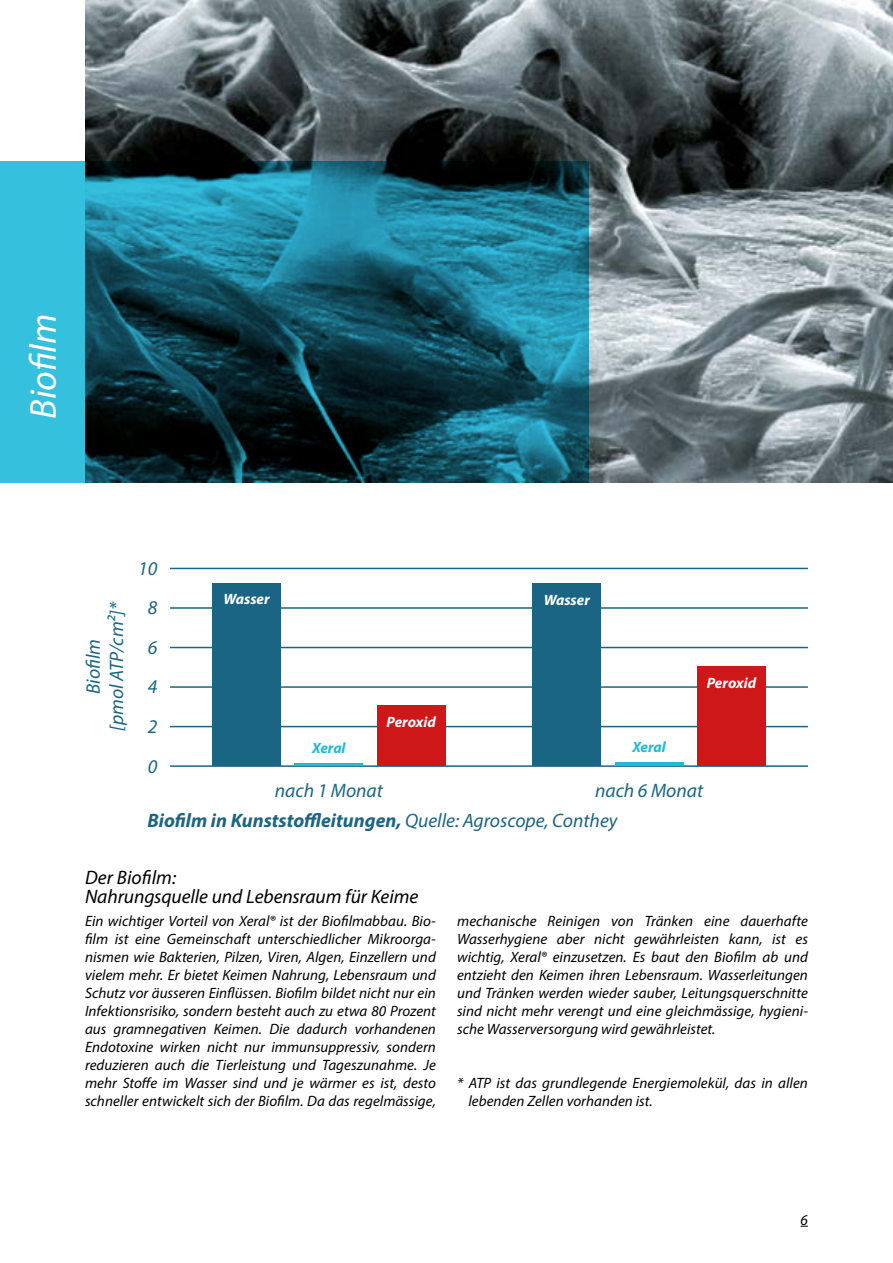
<style>
.page{position:relative;width:893px;height:1263px;background:#fff}
.page>*{position:absolute;margin:0;border:0;box-sizing:border-box;transform-origin:0 0}
.t1{font:italic 37.5px "Myriad Pro";color:#fff}
.t2{font:italic 19.5px/23.4px "Myriad Pro";color:#1a6583;text-align:center}
.t3{font:italic 19.5px/19.5px "Myriad Pro";letter-spacing:-.005em;color:#000}
.t4{font:italic 15px/18px "Myriad Pro";letter-spacing:.005em;color:#000;text-align:justify}
.t5{font:italic 700 15px "Myriad Pro";color:#fff}
.t6{font:italic 700 15px "Myriad Pro";letter-spacing:-.005em;color:#1fb9db}
.s1{font-weight:700}
</style>
<div class="page">
<img style="left:85px;top:0;width:808px;height:483px">
<svg style="left:0;top:161px;width:588px;height:322px;background:#196376"></svg>
<hr style="left:170px;top:765px;width:638px;height:2px;background:#1a6583">
<hr style="left:170px;top:726px;width:638px;height:1px;background:#1a6583">
<hr style="left:170px;top:686px;width:638px;height:2px;background:#1a6583">
<hr style="left:170px;top:647px;width:638px;height:1px;background:#1a6583">
<hr style="left:170px;top:607px;width:638px;height:2px;background:#1a6583">
<hr style="left:170px;top:568px;width:638px;height:1px;background:#1a6583">
<div style="left:213px;top:583px;width:68px;height:182px;background:#1a6583"></div>
<div style="left:533px;top:583px;width:68px;height:182px;background:#1a6583"></div>
<hr style="left:615px;top:762px;width:68px;height:3px;background:#1fb9db">
<div style="left:697px;top:666px;width:68px;height:99px;background:#cd1719"></div>
<hr style="left:295px;top:763px;width:68px;height:2px;background:#1fb9db">
<div style="left:377px;top:705px;width:68px;height:60px;background:#cd1719"></div>
<h1 class="t1" style="left:20px;top:419px;width:107px;rotate:-90deg">Biofilm</h1>
<h2 class="t2" style="left:81px;top:731px;width:131px;rotate:-90deg">Biofilm<br>[pmol ATP/cm2]*</h2>
<h2 class="t2" style="left:138px;top:556px;width:21px">10</h2>
<h2 class="t2" style="left:148px;top:596px;width:11px">8</h2>
<h2 class="t2" style="left:148px;top:635px;width:11px">6</h2>
<h2 class="t2" style="left:148px;top:675px;width:11px">4</h2>
<h2 class="t2" style="left:148px;top:714px;width:7px">2</h2>
<p class="t5" style="left:224px;top:589px;width:48px">Wasser</p>
<p class="t5" style="left:386px;top:712px;width:51px">Peroxid</p>
<p class="t5" style="left:544px;top:590px;width:48px">Wasser</p>
<p class="t5" style="left:707px;top:673px;width:51px">Peroxid</p>
<p class="t6" style="left:312px;top:738px;width:35px">Xeral</p>
<p class="t6" style="left:632px;top:737px;width:35px">Xeral</p>
<h2 class="t2" style="left:275px;top:778px;width:110px">nach 1 Monat</h2>
<h2 class="t2" style="left:148px;top:755px;width:11px">0</h2>
<h2 class="t2" style="left:148px;top:775px;width:557px;line-height:30px;text-align:left;text-indent:448px">nach 6 Monat<br><span class="s1">Biofilm in Kunststoffleitungen,</span> Quelle: Agroscope, Conthey</h2>
<h2 class="t3" style="left:85px;top:867px;width:335px">Der Biofilm:<br>Nahrungsquelle und Lebensraum für Keime</h2>
<p class="t4" style="left:85px;top:911px;width:352px">Ein wichtiger Vorteil von Xeral® ist der Biofilmabbau. Bio&shy;film ist eine Gemeinschaft unterschiedlicher Mikroorga&shy;nismen wie Bakterien, Pilzen, Viren, Algen, Einzellern und vielem mehr. Er bietet Keimen Nahrung, Lebensraum und Schutz vor äusseren Einflüssen. Biofilm bildet nicht nur ein Infektionsrisiko, sondern besteht auch zu etwa 80 Prozent aus gramnegativen Keimen. Die dadurch vorhandenen Endotoxine wirken nicht nur immunsuppressiv, sondern reduzieren auch die Tierleistung und Tageszunahme. Je mehr Stoffe im Wasser sind und je wärmer es ist, desto schneller entwickelt sich der Biofilm. Da das regelmässige,</p>
<p class="t4" style="left:457px;top:911px;width:352px">mechanische Reinigen von Tränken eine dauerhafte Wasserhygiene aber nicht gewährleisten kann, ist es wichtig, Xeral® einzusetzen. Es baut den Biofilm ab und entzieht den Keimen ihren Lebensraum. Wasserleitungen und Tränken werden wieder sauber, Leitungsquerschnitte sind nicht mehr verengt und eine gleichmässige, hygieni&shy;sche Wasserversorgung wird gewährleistet.</p>
<p class="t4" style="left:468px;top:1073px;width:341px;text-indent:-11px">* ATP ist das grundlegende Energiemolekül, das in allen lebenden Zellen vorhanden ist.</p>
<p class="t4" style="left:800px;top:1210px;width:9px">6</p>
</div>
